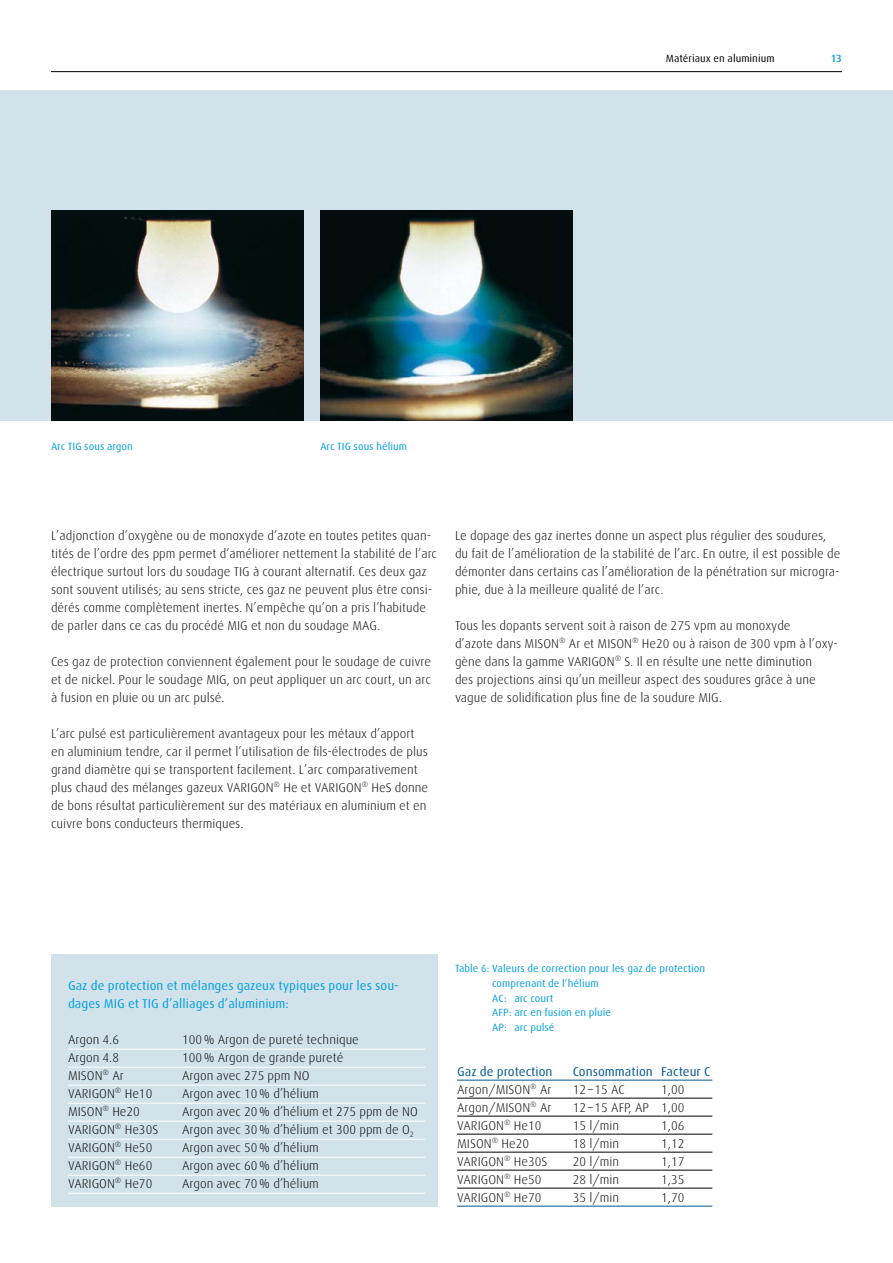
<style>
.page{position:relative;width:893px;height:1263px;background:#fff}
.page>*{position:absolute;margin:0;border:0;box-sizing:border-box;transform-origin:0 0}
.t1{font:300 12.75px/18px "Linde Dax";color:#000}
.t2{font:12.75px/18px "Linde Dax";color:#009ee0}
.t3{font:12.75px "Linde Dax";color:#005791}
.t4{font:10.5px/14.7px "Linde Dax";color:#009ee0}
.t5{font:10.5px "Linde Dax";color:#000}
.t6{font:500 10.5px "Linde Dax";color:#009ee0}
</style>
<div class="page">
<div style="left:0;top:90px;width:893px;height:331px;background:#d1e2eb"></div>
<img style="left:51px;top:210px;width:252px;height:211px">
<img style="left:320px;top:210px;width:253px;height:211px">
<div style="left:51px;top:954px;width:387px;height:252px;background:#d1e2eb"></div>
<hr style="left:51px;top:71px;width:791px;height:1px;background:#000">
<hr style="left:68px;top:1049px;width:357px;height:1px;background:#fff">
<hr style="left:68px;top:1067px;width:357px;height:1px;background:#fff">
<hr style="left:68px;top:1085px;width:357px;height:1px;background:#fff">
<hr style="left:68px;top:1103px;width:357px;height:1px;background:#fff">
<hr style="left:68px;top:1121px;width:357px;height:1px;background:#fff">
<hr style="left:68px;top:1139px;width:357px;height:1px;background:#fff">
<hr style="left:68px;top:1157px;width:357px;height:1px;background:#fff">
<hr style="left:68px;top:1175px;width:357px;height:1px;background:#fff">
<hr style="left:68px;top:1193px;width:357px;height:1px;background:#fff">
<hr style="left:457px;top:1080px;width:116px;height:1px;background:#005791">
<hr style="left:573px;top:1080px;width:88px;height:1px;background:#005791">
<hr style="left:661px;top:1080px;width:51px;height:1px;background:#005791">
<hr style="left:457px;top:1098px;width:116px;height:1px;background:#000">
<hr style="left:573px;top:1098px;width:88px;height:1px;background:#000">
<hr style="left:661px;top:1098px;width:51px;height:1px;background:#000">
<hr style="left:457px;top:1116px;width:116px;height:1px;background:#000">
<hr style="left:573px;top:1116px;width:88px;height:1px;background:#000">
<hr style="left:661px;top:1116px;width:51px;height:1px;background:#000">
<hr style="left:457px;top:1134px;width:116px;height:1px;background:#000">
<hr style="left:573px;top:1134px;width:88px;height:1px;background:#000">
<hr style="left:661px;top:1134px;width:51px;height:1px;background:#000">
<hr style="left:457px;top:1152px;width:116px;height:1px;background:#000">
<hr style="left:573px;top:1152px;width:88px;height:1px;background:#000">
<hr style="left:661px;top:1152px;width:51px;height:1px;background:#000">
<hr style="left:457px;top:1170px;width:116px;height:1px;background:#000">
<hr style="left:573px;top:1170px;width:88px;height:1px;background:#000">
<hr style="left:661px;top:1170px;width:51px;height:1px;background:#000">
<hr style="left:457px;top:1188px;width:116px;height:1px;background:#000">
<hr style="left:573px;top:1188px;width:88px;height:1px;background:#000">
<hr style="left:661px;top:1188px;width:51px;height:1px;background:#000">
<hr style="left:457px;top:1206px;width:116px;height:1px;background:#005791">
<hr style="left:573px;top:1206px;width:88px;height:1px;background:#005791">
<hr style="left:661px;top:1206px;width:51px;height:1px;background:#005791">
<p class="t5" style="left:666px;top:53px;width:110px">Matériaux en aluminium</p>
<p class="t6" style="left:831px;top:53px;width:13px">13</p>
<p class="t4" style="left:51px;top:439px;width:83px">Arc TIG sous argon</p>
<p class="t4" style="left:320px;top:439px;width:88px">Arc TIG sous hélium</p>
<p class="t1" style="left:51px;top:527px;width:388px">L’adjonction d’oxygène ou de monoxyde d’azote en toutes petites quan&shy;tités de l’ordre des ppm permet d’améliorer nettement la stabilité de l’arc électrique surtout lors du soudage TIG à courant alternatif. Ces deux gaz sont souvent utilisés; au sens stricte, ces gaz ne peuvent plus être consi&shy;dérés comme complètement inertes. N’empêche qu’on a pris l’habitude de parler dans ce cas du procédé MIG et non du soudage MAG.</p>
<p class="t1" style="left:51px;top:653px;width:382px;text-align:justify">Ces gaz de protection conviennent également pour le soudage de cuivre et de nickel. Pour le soudage MIG, on peut appliquer un arc court, un arc à fusion en pluie ou un arc pulsé.</p>
<p class="t1" style="left:51px;top:725px;width:379px">L’arc pulsé est particulièrement avantageux pour les métaux d’apport en aluminium tendre, car il permet l’utilisation de fils-électrodes de plus grand diamètre qui se transportent facilement. L’arc comparativement plus chaud des mélanges gazeux VARIGON<sup>®</sup> He et VARIGON<sup>®</sup> HeS donne de bons résultat particulièrement sur des matériaux en aluminium et en cuivre bons conducteurs thermiques.</p>
<p class="t1" style="left:455px;top:527px;width:387px">Le dopage des gaz inertes donne un aspect plus régulier des soudures, du fait de l’amélioration de la stabilité de l’arc. En outre, il est possible de démonter dans certains cas l’amélioration de la pénétration sur microgra&shy;phie, due à la meilleure qualité de l’arc.</p>
<p class="t1" style="left:455px;top:617px;width:385px">Tous les dopants servent soit à raison de 275 vpm au monoxyde<br>d’azote dans MISON<sup>®</sup> Ar et MISON<sup>®</sup> He20 ou à raison de 300 vpm à l’oxy&shy;gène dans la gamme VARIGON<sup>®</sup> S. Il en résulte une nette diminution<br>des projections ainsi qu’un meilleur aspect des soudures grâce à une vague de solidification plus fine de la soudure MIG.</p>
<p class="t2" style="left:68px;top:977px;width:332px">Gaz de protection et mélanges gazeux typiques pour les sou&shy;dages MIG et TIG d’alliages d’aluminium:</p>
<p class="t1" style="left:68px;top:1031px;width:53px">Argon 4.6</p>
<p class="t1" style="left:182px;top:1031px;width:178px">100% Argon de pureté technique</p>
<p class="t1" style="left:68px;top:1049px;width:53px">Argon 4.8</p>
<p class="t1" style="left:182px;top:1049px;width:163px">100% Argon de grande pureté</p>
<p class="t1" style="left:68px;top:1067px;width:57px">MISON<sup>®</sup> Ar</p>
<p class="t1" style="left:182px;top:1067px;width:129px">Argon avec 275 ppm NO</p>
<p class="t1" style="left:68px;top:1085px;width:86px">VARIGON<sup>®</sup> He10</p>
<p class="t1" style="left:182px;top:1085px;width:138px">Argon avec 10% d’hélium</p>
<p class="t1" style="left:68px;top:1103px;width:73px">MISON<sup>®</sup> He20</p>
<p class="t1" style="left:182px;top:1103px;width:237px">Argon avec 20% d’hélium et 275 ppm de NO</p>
<p class="t1" style="left:68px;top:1121px;width:92px">VARIGON<sup>®</sup> He30S</p>
<p class="t1" style="left:182px;top:1121px;width:233px">Argon avec 30% d’hélium et 300 ppm de O<sub>2</sub></p>
<p class="t1" style="left:68px;top:1139px;width:86px">VARIGON<sup>®</sup> He50</p>
<p class="t1" style="left:182px;top:1139px;width:138px">Argon avec 50% d’hélium</p>
<p class="t1" style="left:68px;top:1157px;width:86px">VARIGON<sup>®</sup> He60</p>
<p class="t1" style="left:182px;top:1157px;width:138px">Argon avec 60% d’hélium</p>
<p class="t1" style="left:68px;top:1175px;width:86px">VARIGON<sup>®</sup> He70</p>
<p class="t1" style="left:182px;top:1175px;width:138px">Argon avec 70% d’hélium</p>
<p class="t4" style="left:492px;top:961px;width:215px;text-indent:-37px">Table 6: Valeurs de correction pour les gaz de protection comprenant de l’hélium<br>AC: arc court<br>AFP: arc en fusion en pluie<br>AP: arc pulsé</p>
<p class="t3" style="left:457px;top:1064px;width:97px">Gaz de protection</p>
<p class="t3" style="left:573px;top:1064px;width:139px">Consommation Facteur C</p>
<p class="t1" style="left:457px;top:1081px;width:96px">Argon/MISON<sup>®</sup> Ar</p>
<p class="t1" style="left:573px;top:1081px;width:54px">12–15 AC</p>
<p class="t1" style="left:661px;top:1081px;width:25px">1,00</p>
<p class="t1" style="left:457px;top:1099px;width:96px">Argon/MISON<sup>®</sup> Ar</p>
<p class="t1" style="left:573px;top:1099px;width:113px">12–15 AFP, AP 1,00</p>
<p class="t1" style="left:457px;top:1117px;width:86px">VARIGON<sup>®</sup> He10</p>
<p class="t1" style="left:573px;top:1117px;width:48px">15 l/min</p>
<p class="t1" style="left:661px;top:1117px;width:25px">1,06</p>
<p class="t1" style="left:457px;top:1135px;width:73px">MISON<sup>®</sup> He20</p>
<p class="t1" style="left:573px;top:1135px;width:48px">18 l/min</p>
<p class="t1" style="left:661px;top:1135px;width:25px">1,12</p>
<p class="t1" style="left:457px;top:1153px;width:92px">VARIGON<sup>®</sup> He30S</p>
<p class="t1" style="left:573px;top:1153px;width:48px">20 l/min</p>
<p class="t1" style="left:661px;top:1153px;width:25px">1,17</p>
<p class="t1" style="left:457px;top:1171px;width:86px">VARIGON<sup>®</sup> He50</p>
<p class="t1" style="left:573px;top:1171px;width:48px">28 l/min</p>
<p class="t1" style="left:661px;top:1171px;width:25px">1,35</p>
<p class="t1" style="left:457px;top:1189px;width:86px">VARIGON<sup>®</sup> He70</p>
<p class="t1" style="left:573px;top:1189px;width:48px">35 l/min</p>
<p class="t1" style="left:661px;top:1189px;width:25px">1,70</p>
</div>
